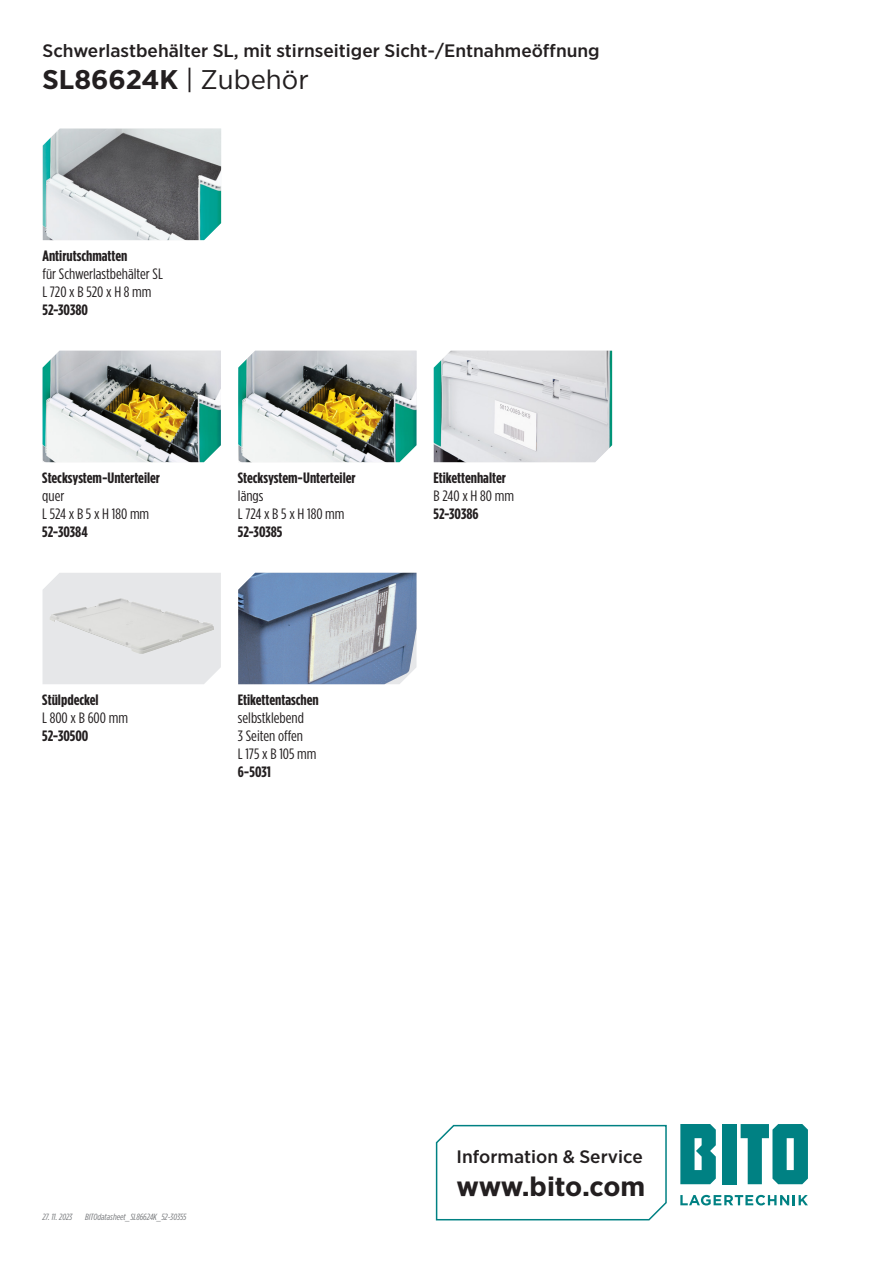
<style>
.page{position:relative;width:893px;height:1263px;background:#fff}
.page>*{position:absolute;margin:0;border:0;box-sizing:border-box;transform-origin:0 0}
.Datenblatt_Überschri{font:700 27px "Gotham Narrow";color:#231f20;scale:1.1 1}
.Datenblatt_Überschri-2{font:500 18px "Gotham Narrow";color:#231f20;scale:1.1 1}
.t1{font:700 15px "Gotham Condensed";color:#231f20;scale:1.1 1}
.t2{font:15px "Gotham Condensed";color:#231f20;scale:1.1 1}
.Dateiname_inaktiv{font:italic 9px "Gotham Condensed";letter-spacing:-.005em;color:#76787b;scale:1.1 1}
.s1{font-weight:400}
</style>
<div class="page">
<svg style="left:680px;top:1195px;width:128px;height:10px"></svg>
<div style="left:723px;top:1124px;width:14px;height:60px;background:#008183"></div>
<svg style="left:680px;top:1124px;width:36px;height:60px;background:#229193"></svg>
<svg style="left:741px;top:1124px;width:67px;height:60px"></svg>
<svg style="left:435px;top:1124px;width:232px;height:97px"></svg>
<img style="left:238px;top:573px;width:178px;height:111px">
<div style="left:43px;top:573px;width:178px;height:111px;background:#e6e7e9"></div>
<img style="left:49px;top:598px;width:165px;height:56px">
<img style="left:434px;top:351px;width:178px;height:111px">
<img style="left:238px;top:351px;width:178px;height:111px">
<img style="left:43px;top:351px;width:178px;height:111px">
<img style="left:43px;top:129px;width:178px;height:111px">
<p class="Datenblatt_Überschri-2" style="left:43px;top:39px;width:508px">Schwerlastbehälter SL, mit stirnseitiger Sicht-/Entnahmeöffnung</p>
<p class="Datenblatt_Überschri" style="left:43px;top:62px;width:244px">SL86624K <span class="s1">| Zubehör</span></p>
<p class="t1" style="left:43px;top:247px;width:79px">Antirutschmatten</p>
<p class="t2" style="left:43px;top:265px;width:111px">für Schwerlastbehälter SL</p>
<p class="t2" style="left:43px;top:283px;width:101px">L 720 x B 520 x H 8 mm</p>
<p class="t1" style="left:43px;top:301px;width:43px">52-30380</p>
<p class="t1" style="left:42px;top:469px;width:109px">Stecksystem-Unterteiler</p>
<p class="t2" style="left:42px;top:487px;width:22px">quer</p>
<p class="t2" style="left:42px;top:505px;width:99px">L 524 x B 5 x H 180 mm</p>
<p class="t1" style="left:42px;top:523px;width:43px">52-30384</p>
<p class="t1" style="left:42px;top:691px;width:53px">Stülpdeckel</p>
<p class="t2" style="left:42px;top:709px;width:79px">L 800 x B 600 mm</p>
<p class="t1" style="left:42px;top:727px;width:43px">52-30500</p>
<p class="t1" style="left:238px;top:469px;width:109px">Stecksystem-Unterteiler</p>
<p class="t2" style="left:238px;top:487px;width:25px">längs</p>
<p class="t2" style="left:238px;top:505px;width:98px">L 724 x B 5 x H 180 mm</p>
<p class="t1" style="left:238px;top:523px;width:42px">52-30385</p>
<p class="t1" style="left:238px;top:691px;width:75px">Etikettentaschen</p>
<p class="t2" style="left:238px;top:709px;width:62px">selbstklebend</p>
<p class="t2" style="left:238px;top:727px;width:61px">3 Seiten offen</p>
<p class="t2" style="left:238px;top:745px;width:73px">L 175 x B 105 mm</p>
<p class="t1" style="left:238px;top:763px;width:32px">6-5031</p>
<p class="t1" style="left:433px;top:469px;width:67px">Etikettenhalter</p>
<p class="t2" style="left:433px;top:487px;width:75px">B 240 x H 80 mm</p>
<p class="t1" style="left:433px;top:505px;width:43px">52-30386</p>
<p class="Dateiname_inaktiv" style="left:43px;top:1212px;width:29px">27. 11. 2023</p>
<p class="Dateiname_inaktiv" style="left:85px;top:1212px;width:94px">BITOdatasheet_SL86624K_52-30355</p>
<p class="Datenblatt_Überschri-2" style="left:457px;top:1145px;width:171px">Information &amp; Service</p>
<h1 class="Datenblatt_Überschri" style="left:457px;top:1169px;width:173px">www.bito.com</h1>
</div>
